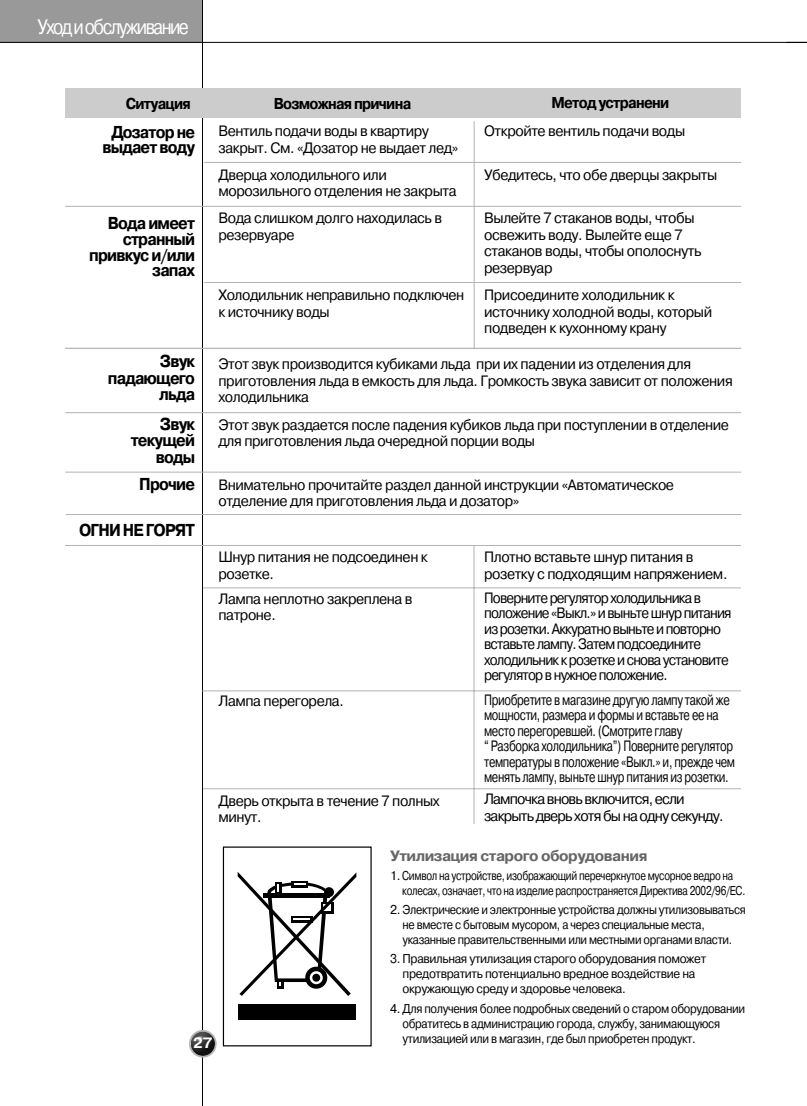
<style>
.page{position:relative;width:807px;height:1106px;background:#fff}
.page>*{position:absolute;margin:0;border:0;box-sizing:border-box;transform-origin:0 0}
.t1{font:21px "Pragmatica C";letter-spacing:-.085em;color:#fff;scale:.83 1}
.t2{font:700 17.25px/15.8px "Pragmatica C";letter-spacing:-.05em;color:#000;text-align:right;scale:.9 1}
.t3{font:700 15.75px "Pragmatica C";letter-spacing:-.05em;color:#000;scale:.9 1}
.t4{font:15px/16.5px "Pragmatica C";letter-spacing:-.03em;color:#000;scale:.95 1}
.t5{font:15px/15.5px "Pragmatica C";letter-spacing:-.03em;color:#000;scale:.75 1}
.t6{font:15px/15.5px "Pragmatica C";letter-spacing:-.06em;color:#000;scale:.9 1}
.t7{font:15px/16.5px "Pragmatica C";letter-spacing:-.06em;color:#000;scale:.95 1}
.t8{font:700 15px "Pragmatica C";letter-spacing:-.035em;color:#666}
.t9{font:700 15px "Pragmatica C";color:#fff}
.t10{font:12.75px/15px "Pragmatica C";letter-spacing:-.03em;color:#000;scale:.95 1}
</style>
<div class="page">
<div style="left:0;top:0;width:202px;height:43px;background:#999"></div>
<hr style="left:202px;top:0;width:1px;height:1105px;background:#000">
<svg style="left:189px;top:1029px;width:28px;height:28px"></svg>
<img style="left:191px;top:1031px;width:24px;height:24px;border-radius:50%">
<hr style="left:0;top:42px;width:807px;height:1px;background:#000">
<div style="left:65px;top:88px;width:676px;height:30px;background:#ccc"></div>
<svg style="left:238px;top:872px;width:118px;height:124px"></svg>
<div style="left:238px;top:1004px;width:117px;height:16px;background:#000"></div>
<hr style="left:204px;top:162px;width:537px;height:1px;background:#b3b3b3">
<hr style="left:204px;top:282px;width:537px;height:1px;background:#b3b3b3">
<hr style="left:65px;top:206px;width:676px;height:1px;background:#b3b3b3">
<hr style="left:65px;top:348px;width:676px;height:1px;background:#b3b3b3">
<hr style="left:65px;top:412px;width:676px;height:1px;background:#b3b3b3">
<hr style="left:65px;top:472px;width:676px;height:1px;background:#b3b3b3">
<hr style="left:474px;top:121px;width:1px;height:228px;background:#b3b3b3">
<hr style="left:66px;top:514px;width:675px;height:1px;background:#b3b3b3">
<hr style="left:203px;top:587px;width:538px;height:1px;background:#b3b3b3">
<hr style="left:202px;top:690px;width:539px;height:1px;background:#b3b3b3">
<hr style="left:203px;top:788px;width:538px;height:1px;background:#b3b3b3">
<hr style="left:65px;top:545px;width:676px;height:1px;background:#b3b3b3">
<hr style="left:474px;top:545px;width:1px;height:279px;background:#b3b3b3">
<h1 class="t1" style="left:38px;top:19px;width:184px">Уход и обслуживание</h1>
<p class="t3" style="left:126px;top:97px;width:74px">Ситуация</p>
<p class="t3" style="left:274px;top:97px;width:154px">Возможная причина</p>
<p class="t3" style="left:551px;top:97px;width:132px">Метод устранени</p>
<p class="t2" style="left:102px;top:125px;width:104px;text-align:center">Дозатор не выдает воду</p>
<p class="t2" style="left:89px;top:217px;width:119px">Вода имеет странный привкус и/или запах</p>
<p class="t2" style="left:108px;top:355px;width:98px;line-height:16.5px">Звук падающего льда</p>
<p class="t2" style="left:131px;top:417px;width:73px;line-height:16.5px">Звук текущей воды</p>
<p class="t2" style="left:139px;top:477px;width:64px">Прочие</p>
<p class="t2" style="left:79px;top:523px;width:130px">ОГНИ НЕ ГОРЯТ</p>
<p class="t4" style="left:218px;top:124px;width:254px">Вентиль подачи воды в квартиру закрыт. См. «Дозатор не выдает лед»</p>
<p class="t4" style="left:218px;top:167px;width:252px">Дверца холодильного или морозильного отделения не закрыта</p>
<p class="t4" style="left:218px;top:211px;width:237px">Вода слишком долго находилась в резервуаре</p>
<p class="t4" style="left:218px;top:287px;width:260px">Холодильник неправильно подключен к источнику воды</p>
<p class="t4" style="left:484px;top:124px;width:213px">Откройте вентиль подачи воды</p>
<p class="t4" style="left:484px;top:167px;width:247px">Убедитесь, что обе дверцы закрыты</p>
<p class="t4" style="left:484px;top:211px;width:230px">Вылейте 7 стаканов воды, чтобы освежить воду. Вылейте еще 7 стаканов воды, чтобы ополоснуть резервуар</p>
<p class="t4" style="left:484px;top:287px;width:241px">Присоедините холодильник к источнику холодной воды, который подведен к кухонному крану</p>
<p class="t4" style="left:218px;top:357px;width:543px">Этот звук производится кубиками льда при их падении из отделения для приготовления льда в емкость для льда. Громкость звука зависит от положения холодильника</p>
<p class="t4" style="left:218px;top:417px;width:539px">Этот звук раздается после падения кубиков льда при поступлении в отделение для приготовления льда очередной порции воды</p>
<p class="t4" style="left:218px;top:477px;width:481px">Внимательно прочитайте раздел данной инструкции «Автоматическое отделение для приготовления льда и дозатор»</p>
<p class="t4" style="left:218px;top:550px;width:222px">Шнур питания не подсоединен к розетке.</p>
<p class="t4" style="left:218px;top:591px;width:206px">Лампа неплотно закреплена в патронe.</p>
<p class="t4" style="left:218px;top:694px;width:134px">Лампа перегорела.</p>
<p class="t4" style="left:218px;top:793px;width:235px">Дверь открыта в течение 7 полных минут.</p>
<p class="t4" style="left:484px;top:550px;width:258px">Плотно вставьте шнур питания в розетку с подходящим напряжением.</p>
<p class="t6" style="left:484px;top:591px;width:277px">Поверните регулятор холодильника в положение «Выкл.» и выньте шнур питания из розетки. Аккуратно выньте и повторно вставьте лампу. Затем подсоедините холодильник к розетке и снова установите регулятор в нужное положение.</p>
<p class="t5" style="left:484px;top:693px;width:336px">Приобретите в магазине другую лампу такой же мощности, размера и формы и вставьте ее на место перегоревшей. (Смотрите главу<br>“ Разборка холодильника”) Поверните регулятор температуры в положение «Выкл.» и, прежде чем менять лампу, выньте шнур питания из розетки.</p>
<p class="t7" style="left:484px;top:792px;width:253px">Лампочка вновь включится, если закрыть дверь хотя бы на одну секунду.</p>
<p class="t9" style="left:193px;top:1036px;width:21px">27</p>
<p class="t8" style="left:390px;top:849px;width:259px">Утилизация старого оборудования</p>
<p class="t10" style="left:402px;top:868px;width:363px;text-indent:-12px">1. Символ на устройстве, изображающий перечеркнутое мусорное ведро на колесах, означает, что на изделие распространяется Директива 2002/96/EC.</p>
<p class="t10" style="left:403px;top:903px;width:363px;text-indent:-12px">2. Электрические и электронные устройства должны утилизовываться не вместе с бытовым мусором, а через специальные места, указанные правительственными или местными органами власти.</p>
<p class="t10" style="left:403px;top:952px;width:321px;text-indent:-12px">3. Правильная утилизация старого оборудования поможет предотвратить потенциально вредное воздействие на окружающую среду и здоровье человека.</p>
<p class="t10" style="left:403px;top:1001px;width:362px;text-indent:-12px">4. Для получения более подробных сведений о старом оборудовании обратитесь в администрацию города, службу, занимающуюся утилизацией или в магазин, где был приобретен продукт.</p>
</div>
